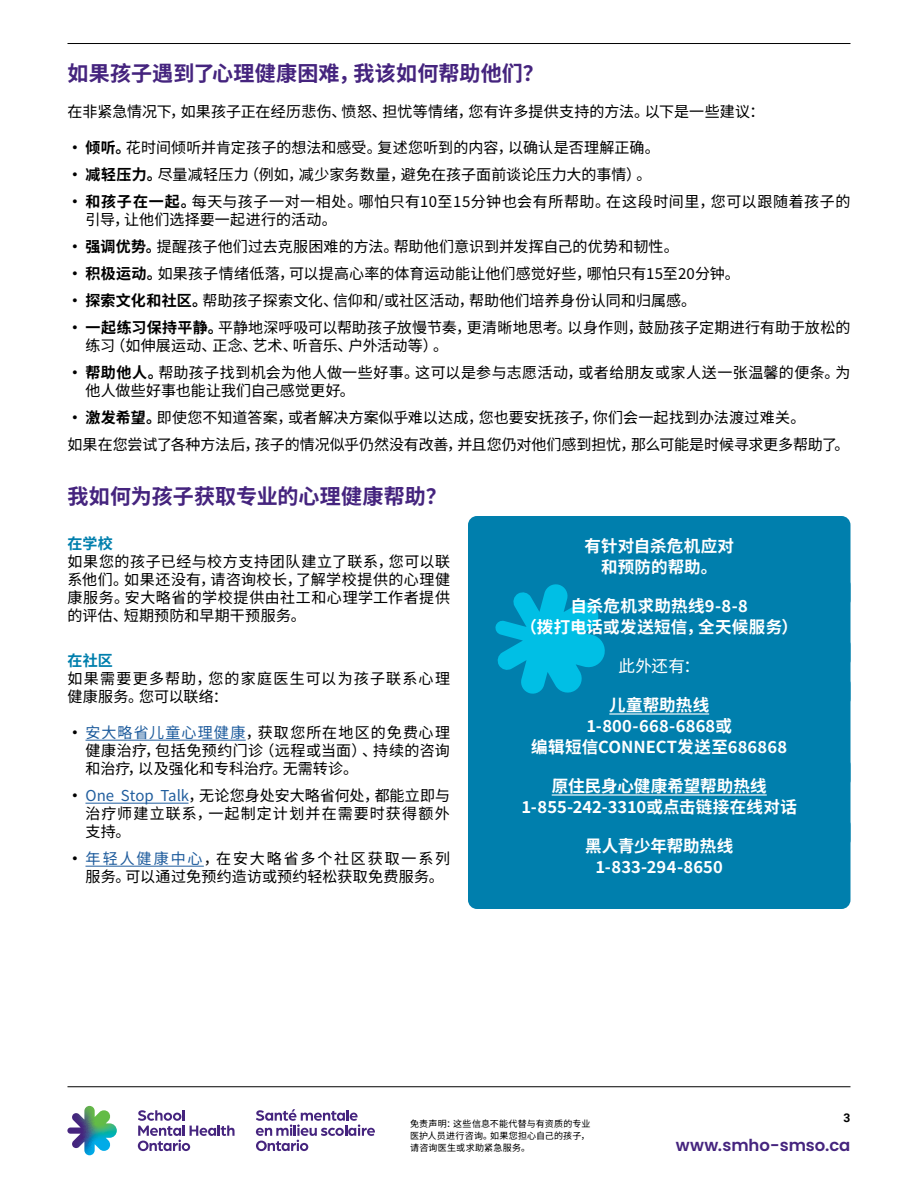
<style>
.page{position:relative;width:918px;height:1188px;background:#fff}
.page>*{position:absolute;margin:0;border:0;box-sizing:border-box;transform-origin:0 0}
.H2_-_Span_2_Columns{font:700 21px "Noto Sans SC";letter-spacing:.01em;color:#45247e}
.CallOut_-_Blue{font:700 16.5px/21px "Noto Sans SC";letter-spacing:.01em;color:#fff;text-align:center}
.t1{font:600 16.5px "Poppins";color:#45247e}
.CallOut_-_Blue-2{font:16.5px "Noto Sans SC";color:#fff}
.Bullets_-_Start_-_Span_2_Columns{font:15px/18px "Noto Sans SC";letter-spacing:.01em;color:#000}
.Bullets_-_Start{font:15px/18px "Noto Sans SC";letter-spacing:.03em;color:#000;text-align:justify}
.Body_Copy_-_Span_2_Columns{font:15px "Noto Sans SC";color:#000}
.Body_Copy{font:15px/18px "Noto Sans SC";letter-spacing:.04em;color:#000;text-align:justify}
.Bullets_-_End{font:15px/18px "Noto Sans SC";letter-spacing:.035em;color:#000}
.Body_Copy-2{font:15px/18px "Noto Sans SC";letter-spacing:.075em;color:#000}
.t2{font:700 15px "Noto Sans SC";letter-spacing:.01em;color:#007fad}
.t3{font:700 12px "Roboto";color:#000}
.t4{font:9px/12px "Noto Sans SC";letter-spacing:.03em;color:#000;text-align:justify}
.s1{font-weight:700}
.s2{color:#215e9e}
</style>
<div class="page">
<hr style="left:86px;top:740px;width:160px;height:1px;background:#215e9e">
<hr style="left:86px;top:803px;width:103px;height:1px;background:#215e9e">
<hr style="left:86px;top:866px;width:118px;height:1px;background:#215e9e">
<div style="left:468px;top:516px;width:382px;height:93px;background:#007fad;border-radius:9px"></div>
<div style="left:468px;top:576px;width:382px;height:93px;background:#007fad;border-radius:9px"></div>
<div style="left:468px;top:636px;width:382px;height:72px;background:#007fad;border-radius:9px"></div>
<div style="left:468px;top:675px;width:382px;height:114px;background:#007fad;border-radius:9px"></div>
<hr style="left:609px;top:713px;width:100px;height:2px;background:#fff">
<div style="left:468px;top:756px;width:382px;height:93px;background:#007fad;border-radius:9px"></div>
<hr style="left:552px;top:794px;width:215px;height:2px;background:#fff">
<div style="left:468px;top:816px;width:382px;height:93px;background:#007fad;border-radius:9px"></div>
<svg style="left:495px;top:584px;width:110px;height:110px"></svg>
<hr style="left:68px;top:43px;width:782px;height:1px;background:#000">
<hr style="left:68px;top:1086px;width:782px;height:1px;background:#000">
<svg style="left:67px;top:1106px;width:50px;height:49px"></svg>
<svg style="left:256px;top:1109px;width:119px;height:42px"></svg>
<svg style="left:138px;top:1110px;width:97px;height:41px"></svg>
<h2 class="H2_-_Span_2_Columns" style="left:68px;top:61px;width:478px">如果孩子遇到了心理健康困难，我该如何帮助他们？</h2>
<p class="Body_Copy_-_Span_2_Columns" style="left:68px;top:103px;width:698px">在非紧急情况下，如果孩子正在经历悲伤、愤怒、担忧等情绪，您有许多提供支持的方法。以下是一些建议：</p>
<p class="Bullets_-_Start_-_Span_2_Columns" style="left:68px;top:139px;width:594px"><span class="s1">• 倾听。</span>花时间倾听并肯定孩子的想法和感受。复述您听到的内容，以确认是否理解正确。</p>
<p class="Bullets_-_Start_-_Span_2_Columns" style="left:68px;top:166px;width:586px"><span class="s1">• 减轻压力。</span>尽量减轻压力（例如，减少家务数量，避免在孩子面前谈论压力大的事情）。</p>
<p class="Bullets_-_Start_-_Span_2_Columns" style="left:86px;top:193px;width:767px;text-indent:-18px"><span class="s1">• 和孩子在一起。</span>每天与孩子一对一相处。哪怕只有10至15分钟也会有所帮助。在这段时间里，您可以跟随着孩子的引导，让他们选择要一起进行的活动。</p>
<p class="Bullets_-_Start_-_Span_2_Columns" style="left:68px;top:238px;width:613px"><span class="s1">• 强调优势。</span>提醒孩子他们过去克服困难的方法。帮助他们意识到并发挥自己的优势和韧性。</p>
<p class="Bullets_-_Start_-_Span_2_Columns" style="left:68px;top:265px;width:674px"><span class="s1">• 积极运动。</span>如果孩子情绪低落，可以提高心率的体育运动能让他们感觉好些，哪怕只有15至20分钟。</p>
<p class="Bullets_-_Start_-_Span_2_Columns" style="left:68px;top:292px;width:630px"><span class="s1">• 探索文化和社区。</span>帮助孩子探索文化、信仰和/或社区活动，帮助他们培养身份认同和归属感。</p>
<p class="Bullets_-_Start_-_Span_2_Columns" style="left:86px;top:319px;width:767px;text-indent:-18px"><span class="s1">• 一起练习保持平静。</span>平静地深呼吸可以帮助孩子放慢节奏，更清晰地思考。以身作则，鼓励孩子定期进行有助于放松的练习（如伸展运动、正念、艺术、听音乐、户外活动等）。</p>
<p class="Bullets_-_Start_-_Span_2_Columns" style="left:86px;top:364px;width:767px;text-indent:-18px"><span class="s1">• 帮助他人。</span>帮助孩子找到机会为他人做一些好事。这可以是参与志愿活动，或者给朋友或家人送一张温馨的便条。为他人做些好事也能让我们自己感觉更好。</p>
<p class="Bullets_-_Start_-_Span_2_Columns" style="left:68px;top:409px;width:740px"><span class="s1">• 激发希望。</span>即使您不知道答案，或者解决方案似乎难以达成，您也要安抚孩子，你们会一起找到办法渡过难关。</p>
<p class="Body_Copy_-_Span_2_Columns" style="left:68px;top:436px;width:783px">如果在您尝试了各种方法后，孩子的情况似乎仍然没有改善，并且您仍对他们感到担忧，那么可能是时候寻求更多帮助了。</p>
<h2 class="H2_-_Span_2_Columns" style="left:68px;top:484px;width:381px">我如何为孩子获取专业的心理健康帮助？</h2>
<h3 class="t2" style="left:68px;top:535px;width:47px">在学校</h3>
<p class="Body_Copy" style="left:68px;top:553px;width:384px">如果您的孩子已经与校方支持团队建立了联系，您可以联系他们。如果还没有，请咨询校长，了解学校提供的心理健康服务。安大略省的学校提供由社工和心理学工作者提供的评估、短期预防和早期干预服务。</p>
<h3 class="t2" style="left:68px;top:652px;width:47px">在社区</h3>
<p class="Body_Copy-2" style="left:68px;top:670px;width:384px">如果需要更多帮助，您的家庭医生可以为孩子联系心理健康服务。您可以联络：</p>
<p class="Bullets_-_Start" style="left:86px;top:724px;width:366px;text-indent:-18px"><span class="s1">•</span> <span class="s2">安大略省儿童心理健康</span>，获取您所在地区的免费心理健康治疗，包括免预约门诊（远程或当面）、持续的咨询和治疗，以及强化和专科治疗。无需转诊。</p>
<p class="Bullets_-_Start" style="left:86px;top:787px;width:366px;text-indent:-18px"><span class="s1">•</span> <span class="s2">One Stop Talk</span>，无论您身处安大略省何处，都能立即与治疗师建立联系，一起制定计划并在需要时获得额外支持。</p>
<p class="Bullets_-_End" style="left:86px;top:850px;width:366px;text-indent:-18px"><span class="s1">•</span><span class="s2">年轻人健康中心</span>，在安大略省多个社区获取一系列服务。可以通过免预约造访或预约轻松获取免费服务。</p>
<p class="CallOut_-_Blue" style="left:584px;top:536px;width:151px">有针对自杀危机应对和预防的帮助。</p>
<p class="CallOut_-_Blue" style="left:520px;top:596px;width:279px">自杀危机求助热线9-8-8<br>（拨打电话或发送短信，全天候服务）</p>
<p class="CallOut_-_Blue-2" style="left:619px;top:657px;width:83px">此外还有：</p>
<p class="CallOut_-_Blue" style="left:531px;top:695px;width:257px">儿童帮助热线<br>1-800-668-6868或<br>编辑短信CONNECT发送至686868</p>
<p class="CallOut_-_Blue" style="left:522px;top:776px;width:277px">原住民身心健康希望帮助热线<br>1-855-242-3310或点击链接在线对话</p>
<p class="CallOut_-_Blue" style="left:585px;top:836px;width:149px">黑人青少年帮助热线<br>1-833-294-8650</p>
<p class="t4" style="left:410px;top:1118px;width:182px">免责声明：这些信息不能代替与有资质的专业医护人员进行咨询。如果您担心自己的孩子，请咨询医生或求助紧急服务。</p>
<p class="t3" style="left:844px;top:1109px;width:8px">3</p>
<p class="t1" style="left:676px;top:1135px;width:176px">www.smho-smso.ca</p>
</div>
